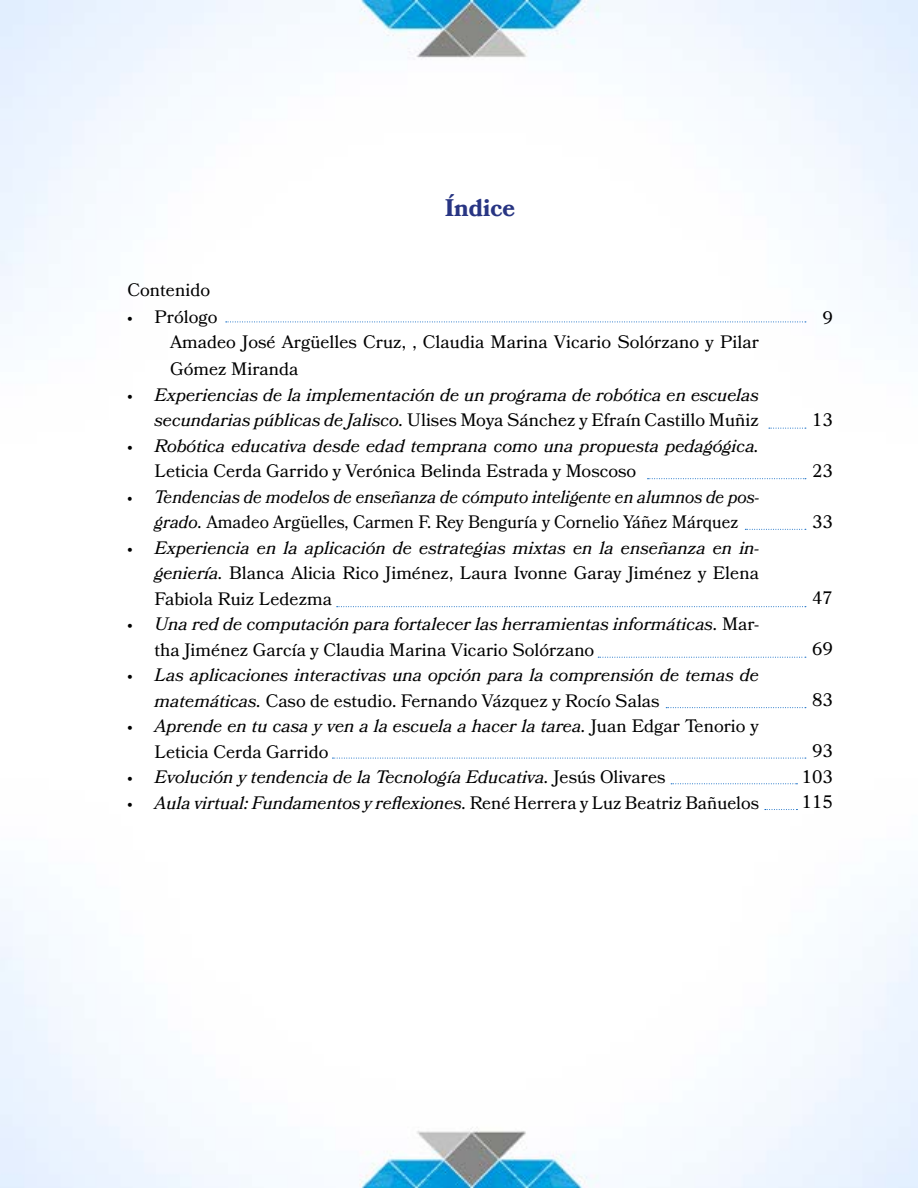
<style>
.page{position:relative;width:918px;height:1188px;background:#fff}
.page>*{position:absolute;margin:0;border:0;box-sizing:border-box;transform-origin:0 0}
.t1{font:700 24px "Bookmania";color:#283583}
.t2{font:italic 18px/25.5px "Bookmania";color:#000}
.t3{font:18px/26.2px "Bookmania";color:#000}
.t4{font:italic 18px/25.5px "Bookmania";color:#000;text-align:center;scale:.95 1}
.t5{font:italic 18px "Bookmania";letter-spacing:-.02em;color:#000}
.s1{font-style:normal}
</style>
<div class="page">
<img style="left:0;top:0;width:918px;height:1188px">
<svg style="left:226px;top:322px;width:580px;height:1px"></svg>
<svg style="left:648px;top:478px;width:158px;height:1px"></svg>
<svg style="left:769px;top:428px;width:37px;height:1px"></svg>
<svg style="left:598px;top:657px;width:208px;height:1px"></svg>
<svg style="left:671px;top:783px;width:126px;height:1px"></svg>
<svg style="left:666px;top:707px;width:140px;height:1px"></svg>
<svg style="left:337px;top:606px;width:469px;height:1px"></svg>
<svg style="left:332px;top:758px;width:474px;height:1px"></svg>
<svg style="left:765px;top:809px;width:32px;height:1px"></svg>
<svg style="left:745px;top:529px;width:61px;height:1px"></svg>
<h1 class="t1" style="left:445px;top:194px;width:71px">Índice</h1>
<p class="t3" style="left:128px;top:276px;width:84px">Contenido</p>
<p class="t3" style="left:170px;top:303px;width:590px;text-indent:-43px">• Prólogo<br>Amadeo José Argüelles Cruz, , Claudia Marina Vicario Solórzano y Pilar<br>Gómez Miranda</p>
<p class="t2" style="left:128px;top:382px;width:633px;text-align:right">• Experiencias de la implementación de un programa de robótica en escuelas secundarias públicas de Jalisco. <span class="s1">Ulises Moya Sánchez y Efraín Castillo Muñiz</span></p>
<p class="t2" style="left:128px;top:433px;width:633px">• Robótica educativa desde edad temprana como una propuesta pedagógica.</p>
<p class="t3" style="left:155px;top:458px;width:483px">Leticia Cerda Garrido y Verónica Belinda Estrada y Moscoso</p>
<p class="t4" style="left:128px;top:484px;width:666px">• Tendencias de modelos de enseñanza de cómputo inteligente en alumnos de pos&shy;grado. <span class="s1">Amadeo Argüelles, Carmen F. Rey Benguría y Cornelio Yáñez Márquez</span></p>
<p class="t2" style="left:155px;top:535px;width:606px;text-align:justify;text-indent:-27px">• Experiencia en la aplicación de estrategias mixtas en la enseñanza en in&shy;geniería. <span class="s1">Blanca Alicia Rico Jiménez, Laura Ivonne Garay Jiménez y Elena Fabiola Ruiz Ledezma</span></p>
<p class="t2" style="left:155px;top:611px;width:606px;text-indent:-27px">• Una red de computación para fortalecer las herramientas informáticas. <span class="s1">Mar&shy;tha Jiménez García y Claudia Marina Vicario Solórzano</span></p>
<p class="t2" style="left:155px;top:662px;width:606px;text-indent:-27px">• Las aplicaciones interactivas una opción para la comprensión de temas de matemáticas. <span class="s1">Caso de estudio. Fernando Vázquez y Rocío Salas</span></p>
<p class="t2" style="left:155px;top:713px;width:606px;text-indent:-27px">• Aprende en tu casa y ven a la escuela a hacer la tarea. <span class="s1">Juan Edgar Tenorio y<br>Leticia Cerda Garrido</span></p>
<p class="t5" style="left:128px;top:766px;width:540px">• Evolución y tendencia de la Tecnología Educativa. <span class="s1">Jesús Olivares</span></p>
<p class="t5" style="left:128px;top:792px;width:633px">• Aula virtual: Fundamentos y reflexiones. <span class="s1">René Herrera y Luz Beatriz Bañuelos</span></p>
<p class="t3" style="left:823px;top:305px;width:12px">9</p>
<p class="t3" style="left:812px;top:407px;width:22px">13</p>
<p class="t3" style="left:812px;top:458px;width:22px">23</p>
<p class="t3" style="left:812px;top:509px;width:22px">33</p>
<p class="t3" style="left:812px;top:585px;width:22px">47</p>
<p class="t3" style="left:812px;top:636px;width:22px">69</p>
<p class="t3" style="left:812px;top:687px;width:22px">83</p>
<p class="t3" style="left:802px;top:738px;width:33px;line-height:25.5px;text-align:center">93<br>103<br>115</p>
</div>
